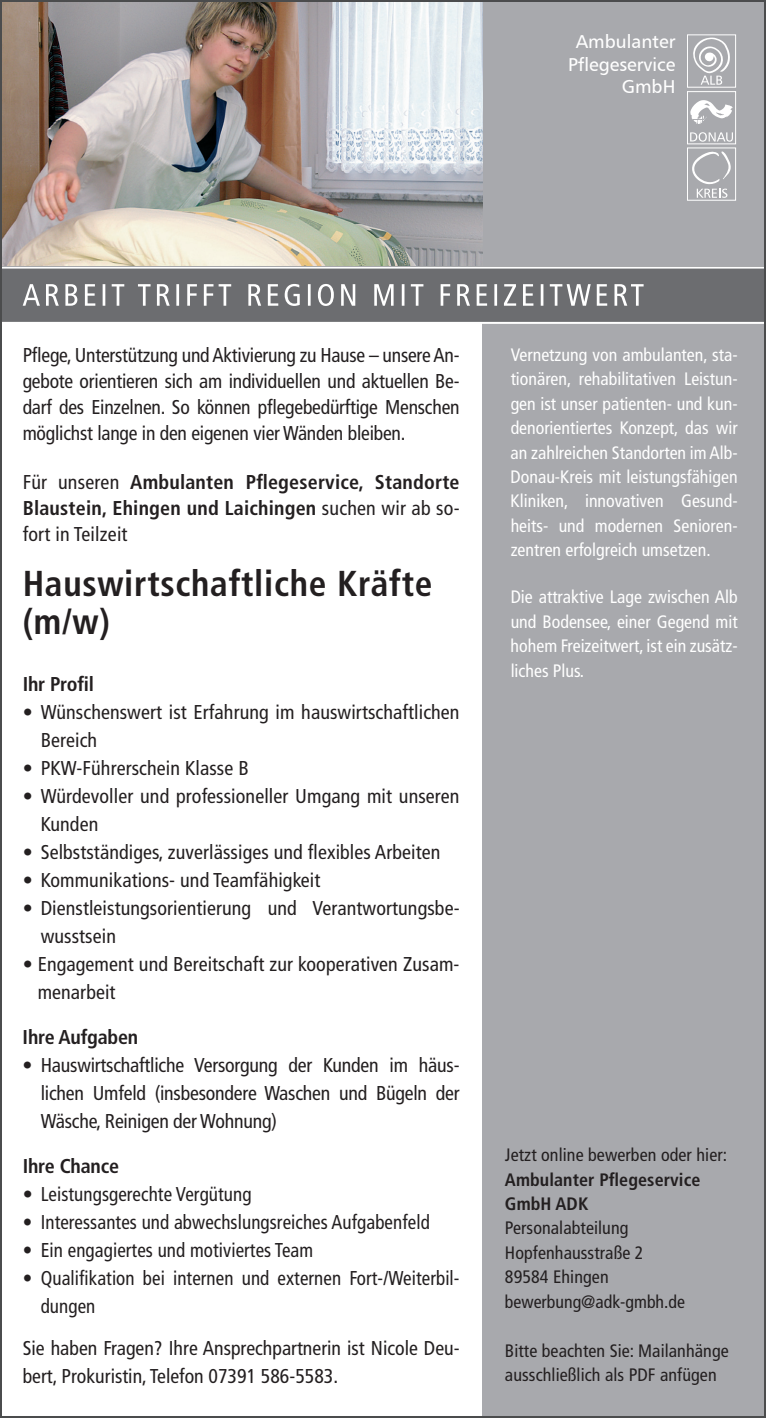
<style>
.page{position:relative;width:766px;height:1418px;background:#fff}
.page>*{position:absolute;margin:0;border:0;box-sizing:border-box;transform-origin:0 0}
.t1{font:700 condensed 36px/38px "Frutiger LT Pro";letter-spacing:.02em;color:#231f20}
.t2{font:condensed 20px/28px "Frutiger LT Pro";letter-spacing:.005em;color:#231f20}
.t3{font:condensed 20px/28px "Frutiger LT Pro";letter-spacing:.005em;color:#231f20;scale:.95 1}
.t4{font:700 condensed 20px/26px "Frutiger LT Pro";letter-spacing:.01em;color:#231f20;text-align:justify}
.t5{font:700 condensed 20px "Frutiger LT Pro";letter-spacing:-.01em;color:#231f20}
.t6{font:18.6px/22.4px "Humanist 777 BT Roman B";color:#fff;text-align:right}
.t7{font:condensed 18px/24.4px "Frutiger LT Pro";color:#fff;text-align:justify}
.t8{font:condensed 18px/24.4px "Frutiger LT Pro";letter-spacing:.005em;color:#231f20}
.t9{font:700 condensed 18px/24.4px "Frutiger LT Pro";letter-spacing:.005em;color:#231f20}
.s1{font-weight:400}
</style>
<div class="page">
<div style="left:482px;top:0;width:283px;height:1417px;background:#a8a9ad"></div>
<img style="left:3px;top:3px;width:479px;height:263px">
<div style="left:0;top:266px;width:765px;height:57px;background:#6c6d70"></div>
<hr style="left:0;top:266px;width:765px;height:2px;background:#fff">
<hr style="left:0;top:322px;width:765px;height:2px;background:#fff">
<svg style="left:23px;top:284px;width:620px;height:22px"></svg>
<div style="left:686px;top:34px;width:49px;height:54px;border:1px solid #fff"></div>
<div style="left:686px;top:147px;width:49px;height:54px;border:1px solid #fff"></div>
<svg style="left:693px;top:38px;width:37px;height:47px"></svg>
<svg style="left:690px;top:100px;width:42px;height:24px"></svg>
<div style="left:686px;top:91px;width:49px;height:53px;border:1px solid #fff"></div>
<svg style="left:690px;top:132px;width:42px;height:10px"></svg>
<svg style="left:692px;top:151px;width:38px;height:47px"></svg>
<p class="t6" style="left:568px;top:30px;width:109px">Ambulanter<br>Pflegeservice<br>GmbH</p>
<p class="t2" style="left:23px;top:342px;width:438px;line-height:26px;text-align:justify">Pflege, Unterstützung und Aktivierung zu Hause – unsere An&shy;gebote orientieren sich am individuellen und aktuellen Be&shy;darf des Einzelnen. So können pflegebedürftige Menschen möglichst lange in den eigenen vier Wänden bleiben.</p>
<p class="t4" style="left:23px;top:469px;width:438px"><span class="s1">Für unseren</span> Ambulanten Pflegeservice, Standorte Blaustein, Ehingen und Laichingen <span class="s1">suchen wir ab so&shy;fort in Teilzeit</span></p>
<h1 class="t1" style="left:23px;top:565px;width:411px">Hauswirtschaftliche Kräfte (m/w)</h1>
<p class="t4" style="left:23px;top:670px;width:73px">Ihr Profil</p>
<p class="t2" style="left:41px;top:697px;width:420px;text-indent:-18px">• Wünschenswert ist Erfahrung im hauswirtschaftlichen<br>Bereich</p>
<p class="t2" style="left:23px;top:753px;width:227px">• PKW-Führerschein Klasse B</p>
<p class="t2" style="left:41px;top:781px;width:420px;text-indent:-18px">• Würdevoller und professioneller Umgang mit unseren<br>Kunden</p>
<p class="t2" style="left:23px;top:837px;width:419px">• Selbstständiges, zuverlässiges und flexibles Arbeiten</p>
<p class="t2" style="left:23px;top:865px;width:299px">• Kommunikations- und Teamfähigkeit</p>
<p class="t2" style="left:41px;top:893px;width:420px;text-indent:-18px">• Dienstleistungsorientierung und Verantwortungsbe&shy;wusstsein</p>
<p class="t2" style="left:38px;top:949px;width:423px;text-indent:-15px">• Engagement und Bereitschaft zur kooperativen Zusam&shy;menarbeit</p>
<p class="t5" style="left:23px;top:1024px;width:117px">Ihre Aufgaben</p>
<p class="t2" style="left:41px;top:1050px;width:420px;text-align:justify;text-indent:-18px">• Hauswirtschaftliche Versorgung der Kunden im häus&shy;lichen Umfeld (insbesondere Waschen und Bügeln der Wäsche, Reinigen der Wohnung)</p>
<p class="t5" style="left:23px;top:1153px;width:98px">Ihre Chance</p>
<p class="t2" style="left:23px;top:1180px;width:230px">• Leistungsgerechte Vergütung</p>
<p class="t3" style="left:23px;top:1208px;width:430px">• Interessantes und abwechslungsreiches Aufgabenfeld</p>
<p class="t3" style="left:23px;top:1236px;width:307px">• Ein engagiertes und motiviertes Team</p>
<p class="t3" style="left:41px;top:1264px;width:442px;text-indent:-18px">• Qualifikation bei internen und externen Fort-/Weiterbil&shy;dungen</p>
<p class="t2" style="left:23px;top:1334px;width:438px">Sie haben Fragen? Ihre Ansprechpartnerin ist Nicole Deu&shy;bert, Prokuristin, Telefon 07391 586-5583.</p>
<p class="t7" style="left:510px;top:342px;width:228px">Vernetzung von ambulanten, sta&shy;tionären, rehabilitativen Leistun&shy;gen ist unser patienten- und kun&shy;denorientiertes Konzept, das wir an zahlreichen Standorten im Alb-Donau-Kreis mit leistungsfähigen Kliniken, innovativen Gesund&shy;heits- und modernen Senioren&shy;zentren erfolgreich umsetzen.</p>
<p class="t7" style="left:510px;top:585px;width:228px">Die attraktive Lage zwischen Alb und Bodensee, einer Gegend mit hohem Freizeitwert, ist ein zusätz&shy;liches Plus.</p>
<p class="t8" style="left:505px;top:1142px;width:223px">Jetzt online bewerben oder hier:</p>
<p class="t9" style="left:505px;top:1167px;width:197px">Ambulanter Pflegeservice<br>GmbH ADK</p>
<p class="t8" style="left:505px;top:1216px;width:181px">Personalabteilung<br>Hopfenhausstraße 2<br>89584 Ehingen bewerbung@adk-gmbh.de</p>
<p class="t8" style="left:505px;top:1338px;width:225px">Bitte beachten Sie: Mailanhänge ausschließlich als PDF anfügen</p>
</div>
